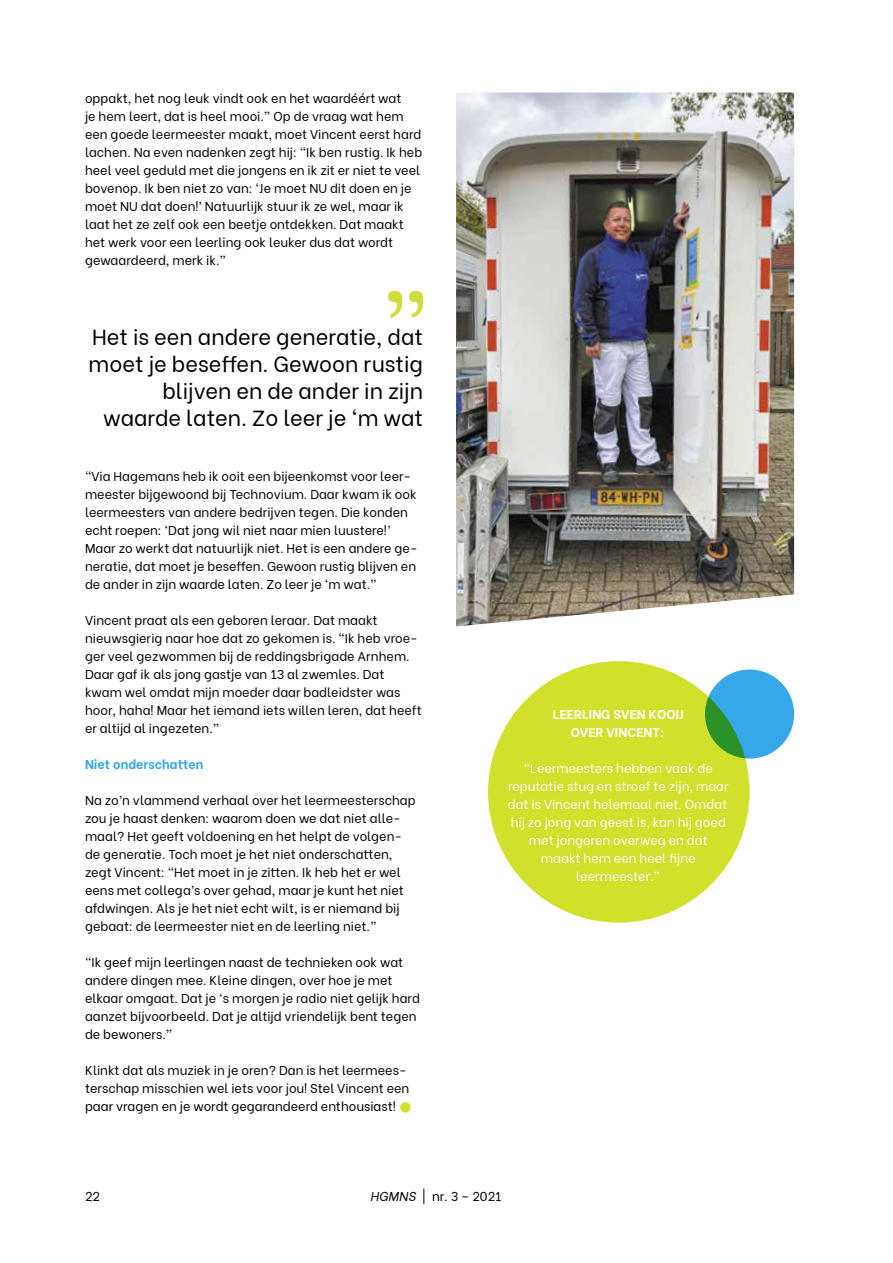
<style>
.page{position:relative;width:893px;height:1263px;background:#fff}
.page>*{position:absolute;margin:0;border:0;box-sizing:border-box;transform-origin:0 0}
.t1{font:21.75px/27px "Be Vietnam";color:#000;text-align:right}
.t2{font:12.75px/18px "Be Vietnam";color:#000}
.t3{font:12.75px/18px "Be Vietnam";color:#fff;text-align:center}
.t4{font:700 12.75px/18px "Be Vietnam";color:#fff;text-align:center}
.t5{font:700 12.75px "Be Vietnam";color:#36a7e9}
.s1{color:#d1e02b}
.s2{font-style:italic}
</style>
<div class="page">
<img style="left:456px;top:92px;width:338px;height:534px">
<svg style="left:388px;top:291px;width:35px;height:27px"></svg>
<div style="left:488px;top:661px;width:262px;height:262px;background:#d1e02b;border-radius:50%"></div>
<svg style="left:705px;top:669px;width:89px;height:90px;background:#36a4c5"></svg>
<p class="t2" style="left:85px;top:88px;width:339px">oppakt, het nog leuk vindt ook en het waardéért wat<br>je hem leert, dat is heel mooi.” Op de vraag wat hem een goede leermeester maakt, moet Vincent eerst hard lachen. Na even nadenken zegt hij: “Ik ben rustig. Ik heb heel veel geduld met die jongens en ik zit er niet te veel bovenop. Ik ben niet zo van: ‘Je moet NU dit doen en je moet NU dat doen!’ Natuurlijk stuur ik ze wel, maar ik laat het ze zelf ook een beetje ontdekken. Dat maakt het werk voor een leerling ook leuker dus dat wordt gewaardeerd, merk ik.”</p>
<h1 class="t1" style="left:89px;top:321px;width:336px">Het is een andere generatie, dat moet je beseffen. Gewoon rustig blijven en de ander in zijn waarde laten. Zo leer je ‘m wat</h1>
<p class="t2" style="left:85px;top:466px;width:334px">“Via Hagemans heb ik ooit een bijeenkomst voor leer&shy;meester bijgewoond bij Technovium. Daar kwam ik ook leermeesters van andere bedrijven tegen. Die konden echt roepen: ‘Dat jong wil niet naar mien luustere!’ Maar zo werkt dat natuurlijk niet. Het is een andere ge&shy;neratie, dat moet je beseffen. Gewoon rustig blijven en de ander in zijn waarde laten. Zo leer je ‘m wat.”</p>
<p class="t2" style="left:85px;top:610px;width:338px">Vincent praat als een geboren leraar. Dat maakt nieuwsgierig naar hoe dat zo gekomen is. “Ik heb vroe&shy;ger veel gezwommen bij de reddingsbrigade Arnhem.<br>Daar gaf ik als jong gastje van 13 al zwemles. Dat kwam wel omdat mijn moeder daar badleidster was hoor, haha! Maar het iemand iets willen leren, dat heeft er altijd al ingezeten.”</p>
<p class="t5" style="left:85px;top:754px;width:120px">Niet onderschatten</p>
<p class="t2" style="left:85px;top:790px;width:332px">Na zo’n vlammend verhaal over het leermeesterschap zou je haast denken: waarom doen we dat niet alle&shy;maal? Het geeft voldoening en het helpt de volgen&shy;de generatie. Toch moet je het niet onderschatten, zegt Vincent: “Het moet in je zitten. Ik heb het er wel eens met collega’s over gehad, maar je kunt het niet afdwingen. Als je het niet echt wilt, is er niemand bij gebaat: de leermeester niet en de leerling niet.”</p>
<p class="t2" style="left:85px;top:952px;width:336px">“Ik geef mijn leerlingen naast de technieken ook wat andere dingen mee. Kleine dingen, over hoe je met elkaar omgaat. Dat je ‘s morgen je radio niet gelijk hard aanzet bijvoorbeeld. Dat je altijd vriendelijk bent tegen de bewoners.”</p>
<p class="t2" style="left:85px;top:1060px;width:329px">Klinkt dat als muziek in je oren? Dan is het leermees&shy;terschap misschien wel iets voor jou! Stel Vincent een paar vragen en je wordt gegarandeerd enthousiast! <span class="s1">●</span></p>
<p class="t4" style="left:553px;top:703px;width:132px">LEERLING SVEN KOOIJ<br>OVER VINCENT:</p>
<p class="t3" style="left:508px;top:757px;width:222px">“Leermeesters hebben vaak de reputatie stug en stroef te zijn, maar dat is Vincent helemaal niet. Omdat hij zo jong van geest is, kan hij goed met jongeren overweg en dat maakt hem een heel fijne leermeester.”</p>
<p class="t2" style="left:85px;top:1186px;width:16px">22</p>
<p class="t2" style="left:370px;top:1186px;width:133px"><span class="s2">HGMNS</span> | nr. 3 – 2021</p>
</div>
